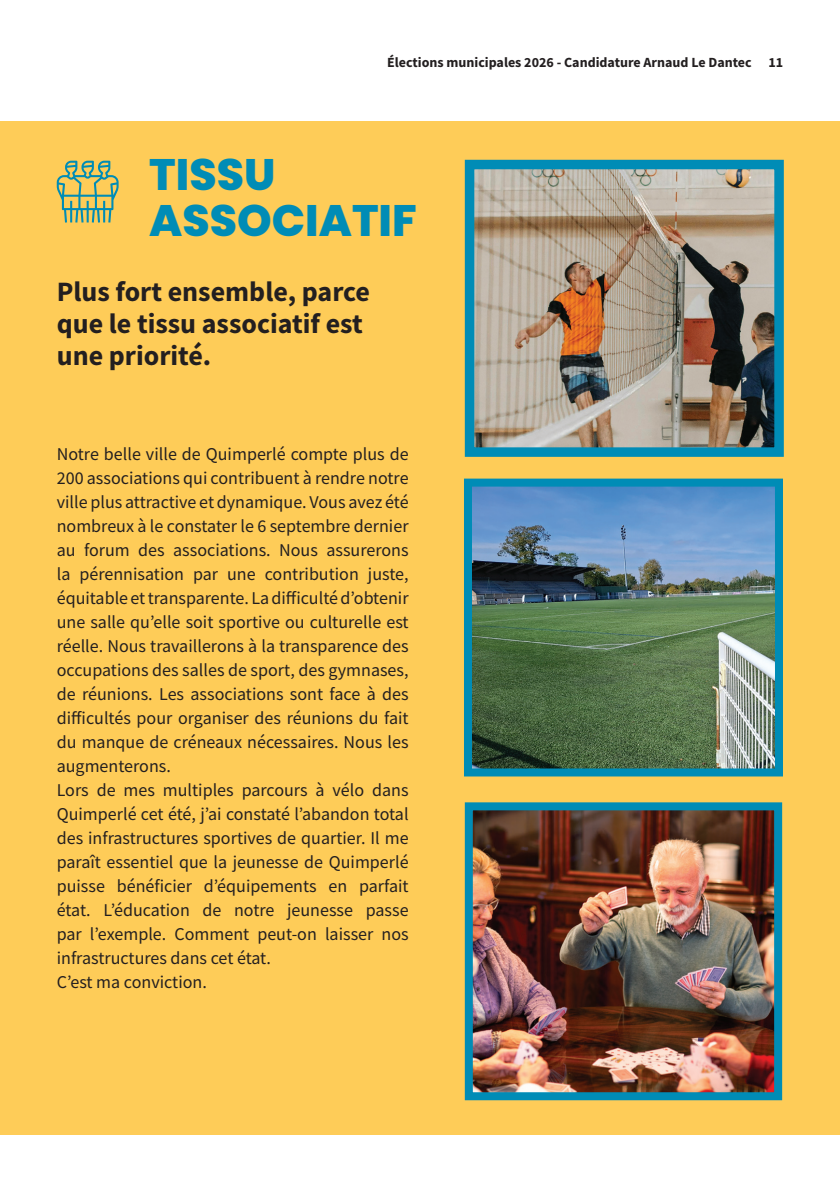
<style>
.page{position:relative;width:840px;height:1191px;background:#fff}
.page>*{position:absolute;margin:0;border:0;box-sizing:border-box;transform-origin:0 0}
.Heading_1{font:800 44px/46px "Poppins";color:#008cb6}
.Quotes{font:700 28px/32px "Source Sans Pro";color:#231f20}
.Body_Text{font:18px/24px "Source Sans Pro";color:#231f20;text-align:justify}
.t1{font:700 14px "Source Sans Pro";color:#231f20}
</style>
<div class="page">
<div style="left:0;top:121px;width:839px;height:1013px;background:#fecc58"></div>
<svg style="left:57px;top:161px;width:61px;height:61px"></svg>
<img style="left:474px;top:170px;width:299px;height:277px">
<div style="left:464px;top:160px;width:319px;height:297px;border:9px solid #008cb6"></div>
<img style="left:472px;top:487px;width:301px;height:280px">
<div style="left:463px;top:478px;width:319px;height:298px;border:8px solid #008cb6"></div>
<img style="left:473px;top:811px;width:299px;height:280px">
<div style="left:464px;top:802px;width:317px;height:298px;border:8px solid #008cb6"></div>
<p class="t1" style="left:387px;top:53px;width:366px">Élections municipales 2026 - Candidature Arnaud Le Dantec</p>
<p class="t1" style="left:768px;top:53px;width:16px">11</p>
<p class="Heading_1" style="left:149px;top:152px;width:269px">TISSU<br>ASSOCIATIF</p>
<p class="Quotes" style="left:57px;top:275px;width:315px">Plus fort ensemble, parce que le tissu associatif est une priorité.</p>
<p class="Body_Text" style="left:57px;top:442px;width:353px">Notre belle ville de Quimperlé compte plus de 200 associations qui contribuent à rendre notre ville plus attractive et dynamique. Vous avez été nombreux à le constater le 6 septembre dernier au forum des associations. Nous assurerons la pérennisation par une contribution juste, équitable et transparente. La difficulté d’obtenir une salle qu’elle soit sportive ou culturelle est réelle. Nous travaillerons à la transparence des occupations des salles de sport, des gymnases, de réunions. Les associations sont face à des difficultés pour organiser des réunions du fait du manque de créneaux nécessaires. Nous les augmenterons.</p>
<p class="Body_Text" style="left:57px;top:778px;width:353px">Lors de mes multiples parcours à vélo dans Quimperlé cet été, j’ai constaté l’abandon total des infrastructures sportives de quartier. Il me paraît essentiel que la jeunesse de Quimperlé puisse bénéficier d’équipements en parfait état. L’éducation de notre jeunesse passe par l’exemple. Comment peut-on laisser nos infrastructures dans cet état.</p>
<p class="Body_Text" style="left:57px;top:970px;width:151px">C’est ma conviction.</p>
</div>
